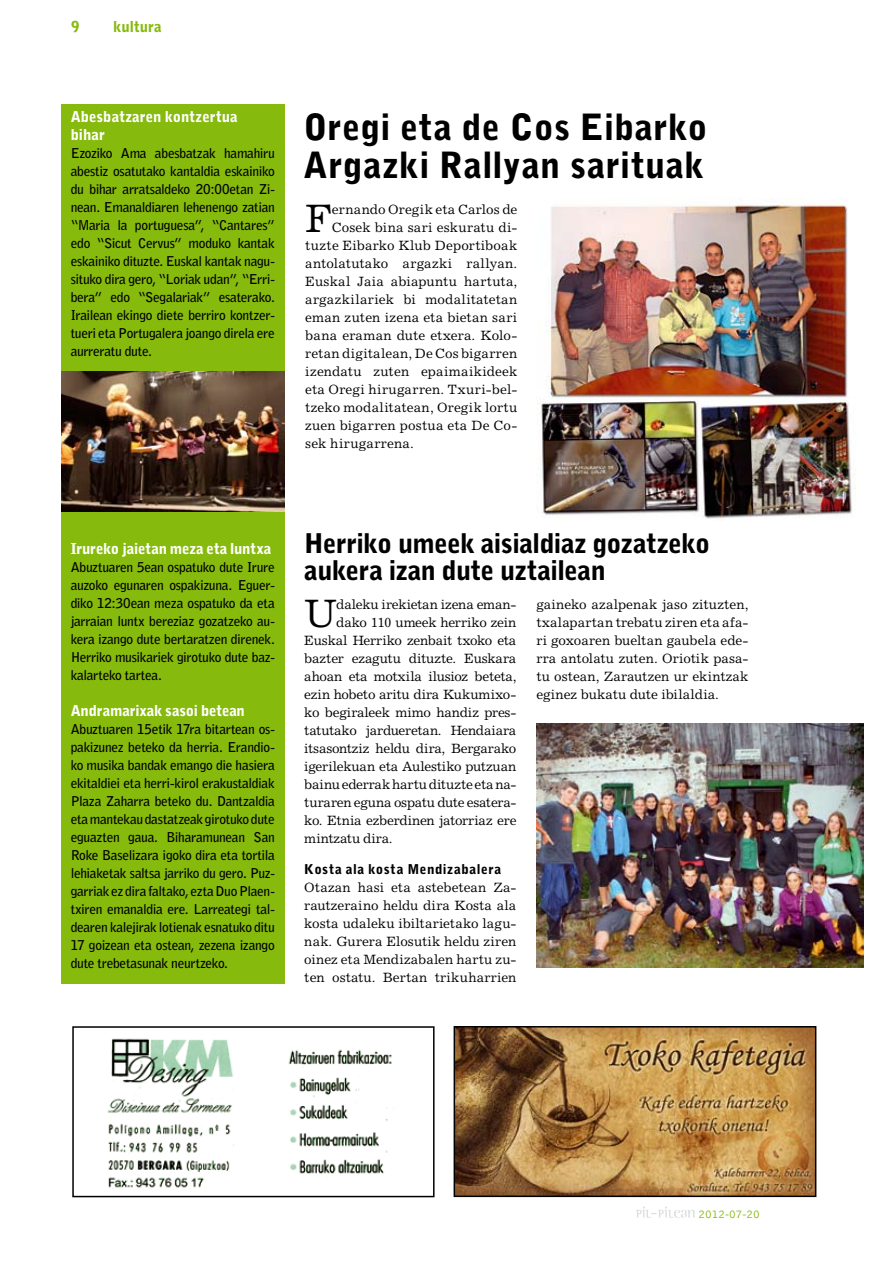
<style>
.page{position:relative;width:893px;height:1263px;background:#fff}
.page>*{position:absolute;margin:0;border:0;box-sizing:border-box;transform-origin:0 0}
.t1{font:39.75px "Excelsior";color:#000}
.t2{font:900 36px/37.5px "Bell Gothic Std";letter-spacing:.01em;color:#000}
.t3{font:900 27px/27px "Bell Gothic Std";letter-spacing:-.015em;color:#000}
.t4{font:900 15px/18px "Bell Gothic Std";letter-spacing:-.005em;color:#fff}
.t5{font:900 15px "Bell Gothic Std";color:#86ba0d}
.t6{font:700 13.5px/18px "Bell Gothic Std";letter-spacing:-.025em;color:#000;text-align:justify}
.t7{font:13.5px/18px "Excelsior";color:#000;text-align:justify}
.t8{font:13.5px "Excelsior";letter-spacing:.02em;color:#000}
.t9{font:13.5px "Excelsior";letter-spacing:-.02em;color:#000}
.t10{font:900 13.5px "Bell Gothic Std";letter-spacing:.04em;color:#000}
.t11{font:300 12px "Bell Gothic";color:#86ba0d}
</style>
<div class="page">
<img style="left:107px;top:1038px;width:285px;height:150px">
<div style="left:72px;top:1026px;width:363px;height:171px;border:2px solid #000"></div>
<img style="left:457px;top:1029px;width:356px;height:165px">
<div style="left:454px;top:1026px;width:362px;height:171px;border:2px solid #000"></div>
<svg style="left:636px;top:1206px;width:59px;height:12px"></svg>
<div style="left:61px;top:104px;width:223px;height:879px;background:#86ba0d"></div>
<img style="left:61px;top:372px;width:223px;height:139px">
<img style="left:541px;top:198px;width:315px;height:323px">
<img style="left:536px;top:724px;width:327px;height:244px">
<p class="t5" style="left:71px;top:18px;width:10px">9</p>
<p class="t5" style="left:113px;top:18px;width:50px">kultura</p>
<p class="t4" style="left:71px;top:108px;width:169px">Abesbatzaren kontzertua bihar</p>
<p class="t6" style="left:71px;top:144px;width:206px">Ezoziko Ama abesbatzak hamahiru abestiz osatutako kantaldia eskainiko du bihar arratsaldeko 20:00etan Zi&shy;nean. Emanaldiaren lehenengo zatian “Maria la portuguesa”, “Cantares” edo “Sicut Cervus” moduko kantak eskainiko dituzte. Euskal kantak nagu&shy;situko dira gero, “Loriak udan”, “Erri&shy;bera” edo “Segalariak” esaterako.<br>Irailean ekingo diete berriro kontzer&shy;tueri eta Portugalera joango direla ere aurreratu dute.</p>
<h2 class="t2" style="left:303px;top:109px;width:406px">Oregi eta de Cos Eibarko<br>Argazki Rallyan sarituak</h2>
<h1 class="t1" style="left:305px;top:194px;width:28px">F</h1>
<p class="t7" style="left:332px;top:200px;width:187px">ernando Oregik eta Carlos de</p>
<p class="t8" style="left:332px;top:219px;width:187px">Cosek bina sari eskuratu di-</p>
<p class="t7" style="left:305px;top:236px;width:214px">tuzte Eibarko Klub Deportiboak</p>
<p class="t7" style="left:305px;top:254px;width:214px">antolatutako argazki rallyan.</p>
<p class="t7" style="left:305px;top:272px;width:214px">Euskal Jaia abiapuntu hartuta,</p>
<p class="t7" style="left:305px;top:290px;width:214px">argazkilariek bi modalitatetan</p>
<p class="t8" style="left:305px;top:309px;width:214px">eman zuten izena eta bietan sari</p>
<p class="t7" style="left:305px;top:326px;width:214px">bana eraman dute etxera. Kolo-</p>
<p class="t7" style="left:305px;top:344px;width:214px">retan digitalean, De Cos bigarren</p>
<p class="t7" style="left:305px;top:362px;width:214px">izendatu zuten epaimaikideek</p>
<p class="t8" style="left:305px;top:381px;width:214px">eta Oregi hirugarren. Txuri-bel-</p>
<p class="t7" style="left:305px;top:398px;width:214px">tzeko modalitatean, Oregik lortu</p>
<p class="t7" style="left:305px;top:416px;width:214px">zuen bigarren postua eta De Co-</p>
<p class="t8" style="left:305px;top:435px;width:110px">sek hirugarrena.</p>
<p class="t4" style="left:71px;top:540px;width:202px">Irureko jaietan meza eta luntxa</p>
<p class="t6" style="left:71px;top:558px;width:206px">Abuztuaren 5ean ospatuko dute Irure auzoko egunaren ospakizuna. Eguer&shy;diko 12:30ean meza ospatuko da eta jarraian luntx bereziaz gozatzeko au&shy;kera izango dute bertaratzen direnek.<br>Herriko musikariek girotuko dute baz&shy;kalarteko tartea.</p>
<p class="t4" style="left:71px;top:702px;width:176px">Andramarixak sasoi betean</p>
<p class="t6" style="left:71px;top:720px;width:206px">Abuztuaren 15etik 17ra bitartean os&shy;pakizunez beteko da herria. Erandio&shy;ko musika bandak emango die hasiera ekitaldiei eta herri-kirol erakustaldiak Plaza Zaharra beteko du. Dantzaldia eta mantekau dastatzeak girotuko dute eguazten gaua. Biharamunean San Roke Baselizara igoko dira eta tortila lehiaketak saltsa jarriko du gero. Puz&shy;garriak ez dira faltako, ezta Duo Plaen&shy;txiren emanaldia ere. Larreategi tal&shy;dearen kalejirak lotienak esnatuko ditu 17 goizean eta ostean, zezena izango dute trebetasunak neurtzeko.</p>
<h3 class="t3" style="left:304px;top:530px;width:407px">Herriko umeek aisialdiaz gozatzeko aukera izan dute uztailean</h3>
<h1 class="t1" style="left:304px;top:590px;width:35px">U</h1>
<p class="t7" style="left:336px;top:595px;width:182px">daleku irekietan izena eman-</p>
<p class="t7" style="left:536px;top:595px;width:214px">gaineko azalpenak jaso zituzten, txalapartan trebatu ziren eta afa&shy;ri goxoaren bueltan gaubela ede&shy;rra antolatu zuten. Oriotik pasa&shy;tu ostean, Zarautzen ur ekintzak eginez bukatu dute ibilaldia.</p>
<p class="t7" style="left:336px;top:613px;width:182px">dako 110 umeek herriko zein</p>
<p class="t9" style="left:304px;top:632px;width:214px">Euskal Herriko zenbait txoko eta</p>
<p class="t7" style="left:304px;top:649px;width:214px">bazter ezagutu dituzte. Euskara</p>
<p class="t9" style="left:304px;top:668px;width:214px">ahoan eta motxila ilusioz beteta,</p>
<p class="t7" style="left:304px;top:685px;width:214px">ezin hobeto aritu dira Kukumixo-</p>
<p class="t7" style="left:304px;top:703px;width:214px">ko begiraleek mimo handiz pres-</p>
<p class="t7" style="left:304px;top:721px;width:214px">tatutako jardueretan. Hendaiara</p>
<p class="t7" style="left:304px;top:739px;width:214px">itsasontziz heldu dira, Bergarako</p>
<p class="t7" style="left:304px;top:757px;width:214px">igerilekuan eta Aulestiko putzuan</p>
<p class="t7" style="left:304px;top:775px;width:214px">bainu ederrak hartu dituzte eta na-</p>
<p class="t7" style="left:304px;top:793px;width:214px">turaren eguna ospatu dute esatera-</p>
<p class="t7" style="left:304px;top:811px;width:214px">ko. Etnia ezberdinen jatorriaz ere</p>
<p class="t7" style="left:304px;top:829px;width:90px">mintzatu dira.</p>
<p class="t10" style="left:304px;top:861px;width:198px">Kosta ala kosta Mendizabalera</p>
<p class="t7" style="left:304px;top:878px;width:214px">Otazan hasi eta astebetean Za&shy;rautzeraino heldu dira Kosta ala kosta udaleku ibiltarietako lagu&shy;nak. Gurera Elosutik heldu ziren oinez eta Mendizabalen hartu zu&shy;ten ostatu. Bertan trikuharrien</p>
<p class="t11" style="left:698px;top:1207px;width:63px">2012-07-20</p>
</div>
